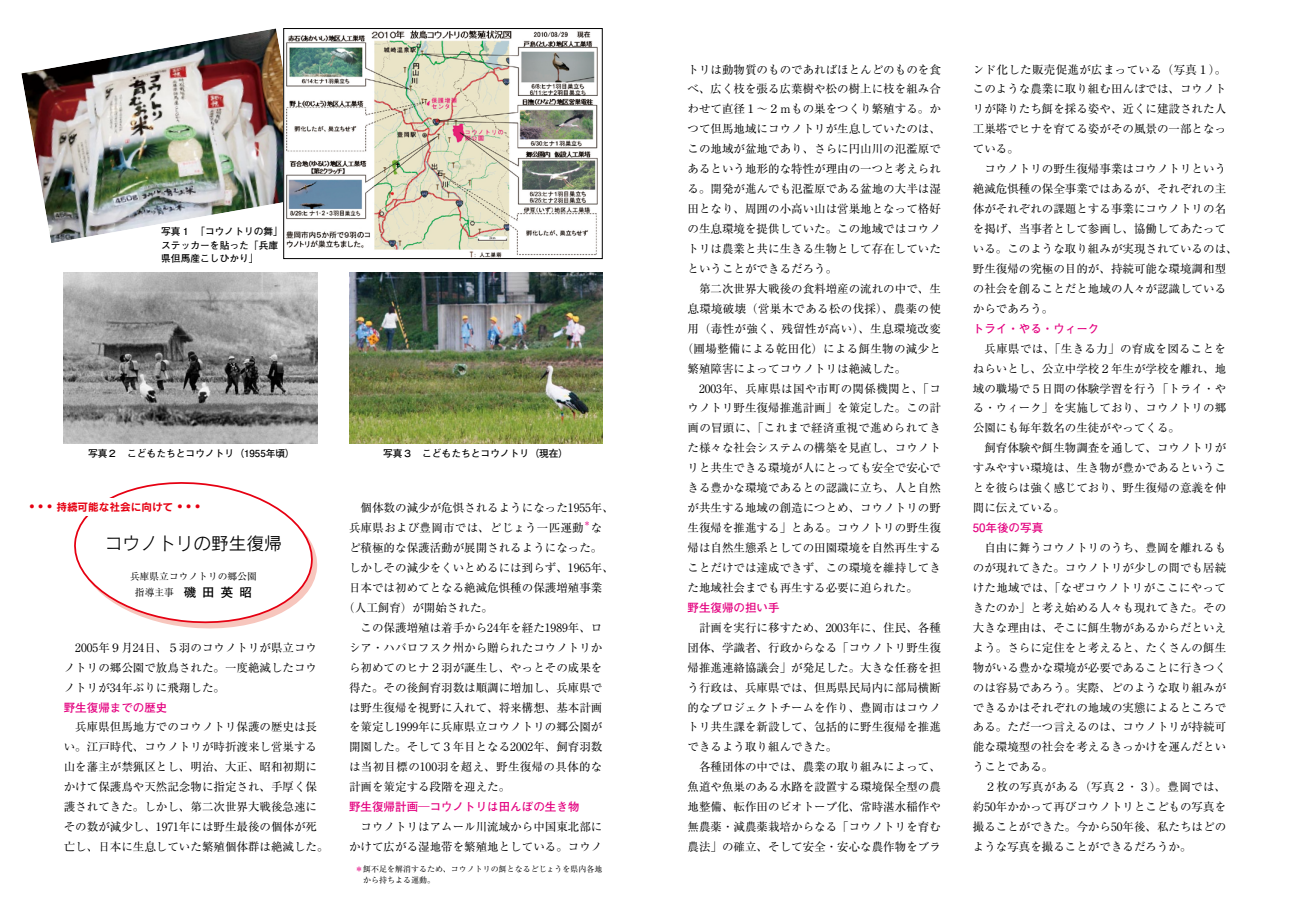
<style>
.page{position:relative;width:1290px;height:911px;background:#fff}
.page>*{position:absolute;margin:0;border:0;box-sizing:border-box;transform-origin:0 0}
.t1{font:17.75px "Rodin Pro M";color:#000}
.t2{font:11.5px/19.9px "Ryumin Pro";color:#000}
.t3{font:11.5px "Ryumin Pro";letter-spacing:.025em;color:#000}
.t4{font:700 11.5px "Futo Go B101 Pro";color:#e4007f}
.t5{font:11.5px "Ryumin Pro";letter-spacing:.03em;color:#000}
.t6{font:11.5px "Ryumin Pro";letter-spacing:.035em;color:#000}
.t7{font:10.62px "Rodin Pro B";color:#e60012}
.t8{font:700 9.75px/13.2px "Futo Go B101 Pro";color:#000}
.t9{font:9.75px/16.4px "Ryumin Pro";color:#000;text-align:center}
.t10{font:8px/11.5px "Ryumin Pro";color:#000}
.t11{font:6.75px "Ryumin Pro";color:#e4007f}
.t12{font:4.38px "Rodin Pro B";color:#e60012}
.s1{font-family:"Futo Go B101 Pro";font-weight:700;font-size:12.38px}
.s2{font-family:"Ryumin Pro";font-weight:300}
.s3{color:#e4007f}
</style>
<div class="page">
<img style="left:21px;top:28px;width:262px;height:215px">
<img style="left:286px;top:30px;width:312px;height:227px">
<div style="left:283px;top:28px;width:319px;height:231px;border:1px solid #000"></div>
<img style="left:64px;top:273px;width:253px;height:170px">
<img style="left:349px;top:273px;width:253px;height:170px">
<svg style="left:74px;top:482px;width:244px;height:147px"></svg>
<div style="left:30px;top:497px;width:170px;height:18px;background:#fff"></div>
<p class="t8" style="left:161px;top:224px;width:123px">写真１　「コウノトリの舞」ステッカーを貼った「兵庫県但馬産こしひかり」</p>
<p class="t8" style="left:88px;top:445px;width:208px">写真２　こどもたちとコウノトリ（1955年頃）</p>
<p class="t8" style="left:383px;top:445px;width:187px">写真３　こどもたちとコウノトリ（現在）</p>
<p class="t12" style="left:30px;top:503px;width:24px">●●●</p>
<p class="t7" style="left:56px;top:499px;width:118px">持続可能な社会に向けて</p>
<p class="t12" style="left:178px;top:503px;width:24px">●●●</p>
<h1 class="t1" style="left:105px;top:531px;width:179px">コウノトリの野生復帰</h1>
<p class="t9" style="left:130px;top:567px;width:128px">兵庫県立コウノトリの郷公園指導主事　<span class="s1">磯田英昭</span></p>
<p class="t2" style="left:64px;top:636px;width:255px;text-align:justify">　2005年９月24日、５羽のコウノトリが県立コウノトリの郷公園で放鳥された。一度絶滅したコウノトリが34年ぶりに飛翔した。</p>
<p class="t4" style="left:64px;top:698px;width:105px">野生復帰までの歴史</p>
<p class="t2" style="left:64px;top:716px;width:266px">　兵庫県但馬地方でのコウノトリ保護の歴史は長い。江戸時代、コウノトリが時折渡来し営巣する山を藩主が禁猟区とし、明治、大正、昭和初期にかけて保護鳥や天然記念物に指定され、手厚く保護されてきた。しかし、第二次世界大戦後急速にその数が減少し、1971年には野生最後の個体が死亡し、日本に生息していた繁殖個体群は絶滅した。</p>
<p class="t2" style="left:349px;top:497px;width:266px">　個体数の減少が危惧されるようになった1955年、兵庫県および豊岡市では、どじょう一匹運動</p>
<p class="t11" style="left:584px;top:518px;width:8px">＊</p>
<p class="t2" style="left:591px;top:517px;width:13px">な</p>
<p class="t2" style="left:349px;top:537px;width:255px">ど積極的な保護活動が展開されるようになった。</p>
<p class="t2" style="left:349px;top:557px;width:266px">しかしその減少をくいとめるには到らず、1965年、</p>
<p class="t2" style="left:349px;top:577px;width:255px">日本では初めてとなる絶滅危惧種の保護増殖事業</p>
<p class="t2" style="left:343px;top:597px;width:151px">（人工飼育）が開始された。</p>
<p class="t2" style="left:349px;top:617px;width:255px">　この保護増殖は着手から24年を経た1989年、ロ</p>
<p class="t2" style="left:349px;top:636px;width:255px">シア・ハバロフスク州から贈られたコウノトリか</p>
<p class="t2" style="left:349px;top:656px;width:255px">ら初めてのヒナ２羽が誕生し、やっとその成果を</p>
<p class="t2" style="left:349px;top:676px;width:255px">得た。その後飼育羽数は順調に増加し、兵庫県で</p>
<p class="t2" style="left:349px;top:696px;width:255px">は野生復帰を視野に入れて、将来構想、基本計画</p>
<p class="t2" style="left:349px;top:716px;width:255px">を策定し1999年に兵庫県立コウノトリの郷公園が</p>
<p class="t2" style="left:349px;top:736px;width:255px">開園した。そして３年目となる2002年、飼育羽数</p>
<p class="t5" style="left:349px;top:758px;width:255px">は当初目標の100羽を超え、野生復帰の具体的な</p>
<p class="t2" style="left:349px;top:776px;width:163px">計画を策定する段階を迎えた。</p>
<p class="t4" style="left:349px;top:797px;width:232px">野生復帰計画<span class="s2">｜</span>コウノトリは田んぼの生き物</p>
<p class="t2" style="left:349px;top:816px;width:255px">　コウノトリはアムール川流域から中国東北部にかけて広がる湿地帯を繁殖地としている。コウノ</p>
<p class="t10" style="left:363px;top:862px;width:241px;text-indent:-8px"><span class="s3">＊</span>餌不足を解消するため、コウノトリの餌となるどじょうを県内各地から持ちよる運動。</p>
<p class="t2" style="left:687px;top:58px;width:255px">トリは動物質のものであればほとんどのものを食</p>
<p class="t2" style="left:687px;top:78px;width:255px">べ、広く枝を張る広葉樹や松の樹上に枝を組み合</p>
<p class="t2" style="left:687px;top:98px;width:255px">わせて直径１〜２ｍもの巣をつくり繁殖する。か</p>
<p class="t2" style="left:687px;top:118px;width:255px">つて但馬地域にコウノトリが生息していたのは、</p>
<p class="t2" style="left:687px;top:138px;width:255px">この地域が盆地であり、さらに円山川の氾濫原で</p>
<p class="t2" style="left:687px;top:158px;width:255px">あるという地形的な特性が理由の一つと考えられ</p>
<p class="t2" style="left:687px;top:178px;width:255px">る。開発が進んでも氾濫原である盆地の大半は湿</p>
<p class="t2" style="left:687px;top:198px;width:255px">田となり、周囲の小高い山は営巣地となって格好</p>
<p class="t2" style="left:687px;top:218px;width:255px">の生息環境を提供していた。この地域ではコウノ</p>
<p class="t2" style="left:687px;top:238px;width:255px">トリは農業と共に生きる生物として存在していた</p>
<p class="t2" style="left:687px;top:258px;width:151px">ということができるだろう。</p>
<p class="t2" style="left:687px;top:278px;width:255px">　第二次世界大戦後の食料増産の流れの中で、生</p>
<p class="t3" style="left:687px;top:299px;width:255px">息環境破壊（営巣木である松の伐採）、農薬の使</p>
<p class="t5" style="left:687px;top:319px;width:255px">用（毒性が強く、残留性が高い）、生息環境改変</p>
<p class="t3" style="left:682px;top:339px;width:261px">（圃場整備による乾田化）による餌生物の減少と</p>
<p class="t2" style="left:687px;top:357px;width:220px">繁殖障害によってコウノトリは絶滅した。</p>
<p class="t6" style="left:687px;top:379px;width:255px">　2003年、兵庫県は国や市町の関係機関と、「コ</p>
<p class="t2" style="left:687px;top:397px;width:255px">ウノトリ野生復帰推進計画」を策定した。この計</p>
<p class="t3" style="left:687px;top:419px;width:255px">画の冒頭に、「これまで経済重視で進められてき</p>
<p class="t2" style="left:687px;top:437px;width:255px">た様々な社会システムの構築を見直し、コウノト</p>
<p class="t2" style="left:687px;top:457px;width:255px">リと共生できる環境が人にとっても安全で安心で</p>
<p class="t2" style="left:687px;top:477px;width:255px">きる豊かな環境であるとの認識に立ち、人と自然</p>
<p class="t2" style="left:687px;top:497px;width:255px">が共生する地域の創造につとめ、コウノトリの野</p>
<p class="t2" style="left:687px;top:517px;width:255px">生復帰を推進する」とある。コウノトリの野生復</p>
<p class="t2" style="left:687px;top:537px;width:255px">帰は自然生態系としての田園環境を自然再生する</p>
<p class="t2" style="left:687px;top:557px;width:255px">ことだけでは達成できず、この環境を維持してき</p>
<p class="t2" style="left:687px;top:577px;width:232px">た地域社会までも再生する必要に迫られた。</p>
<p class="t4" style="left:687px;top:598px;width:94px">野生復帰の担い手</p>
<p class="t2" style="left:687px;top:617px;width:255px">　計画を実行に移すため、2003年に、住民、各種団体、学識者、行政からなる「コウノトリ野生復帰推進連絡協議会」が発足した。大きな任務を担う行政は、兵庫県では、但馬県民局内に部局横断的なプロジェクトチームを作り、豊岡市はコウノトリ共生課を新設して、包括的に野生復帰を推進できるよう取り組んできた。<br>　各種団体の中では、農業の取り組みによって、魚道や魚巣のある水路を設置する環境保全型の農地整備、転作田のビオトープ化、常時湛水稲作や無農薬・減農薬栽培からなる「コウノトリを育む農法」の確立、そして安全・安心な農作物をブラ</p>
<p class="t2" style="left:973px;top:58px;width:266px">ンド化した販売促進が広まっている（写真１）。このような農業に取り組む田んぼでは、コウノトリが降りたち餌を採る姿や、近くに建設された人工巣塔でヒナを育てる姿がその風景の一部となっている。<br>　コウノトリの野生復帰事業はコウノトリという絶滅危惧種の保全事業ではあるが、それぞれの主体がそれぞれの課題とする事業にコウノトリの名を掲げ、当事者として参画し、協働してあたっている。このような取り組みが実現されているのは、野生復帰の究極の目的が、持続可能な環境調和型の社会を創ることだと地域の人々が認識しているからであろう。</p>
<p class="t4" style="left:973px;top:319px;width:128px">トライ・やる・ウィーク</p>
<p class="t2" style="left:973px;top:337px;width:255px">　兵庫県では、「生きる力」の育成を図ることをねらいとし、公立中学校２年生が学校を離れ、地域の職場で５日間の体験学習を行う「トライ・やる・ウィーク」を実施しており、コウノトリの郷公園にも毎年数名の生徒がやってくる。<br>　飼育体験や餌生物調査を通して、コウノトリがすみやすい環境は、生き物が豊かであるということを彼らは強く感じており、野生復帰の意義を仲間に伝えている。</p>
<p class="t4" style="left:973px;top:518px;width:72px">50年後の写真</p>
<p class="t2" style="left:973px;top:537px;width:255px">　自由に舞うコウノトリのうち、豊岡を離れるものが現れてきた。コウノトリが少しの間でも居続けた地域では、「なぜコウノトリがここにやってきたのか」と考え始める人々も現れてきた。その大きな理由は、そこに餌生物があるからだといえよう。さらに定住をと考えると、たくさんの餌生物がいる豊かな環境が必要であることに行きつくのは容易であろう。実際、どのような取り組みができるかはそれぞれの地域の実態によるところである。ただ一つ言えるのは、コウノトリが持続可能な環境型の社会を考えるきっかけを運んだということである。<br>　２枚の写真がある（写真２・３）。豊岡では、約50年かかって再びコウノトリとこどもの写真を撮ることができた。今から50年後、私たちはどのような写真を撮ることができるだろうか。</p>
</div>
